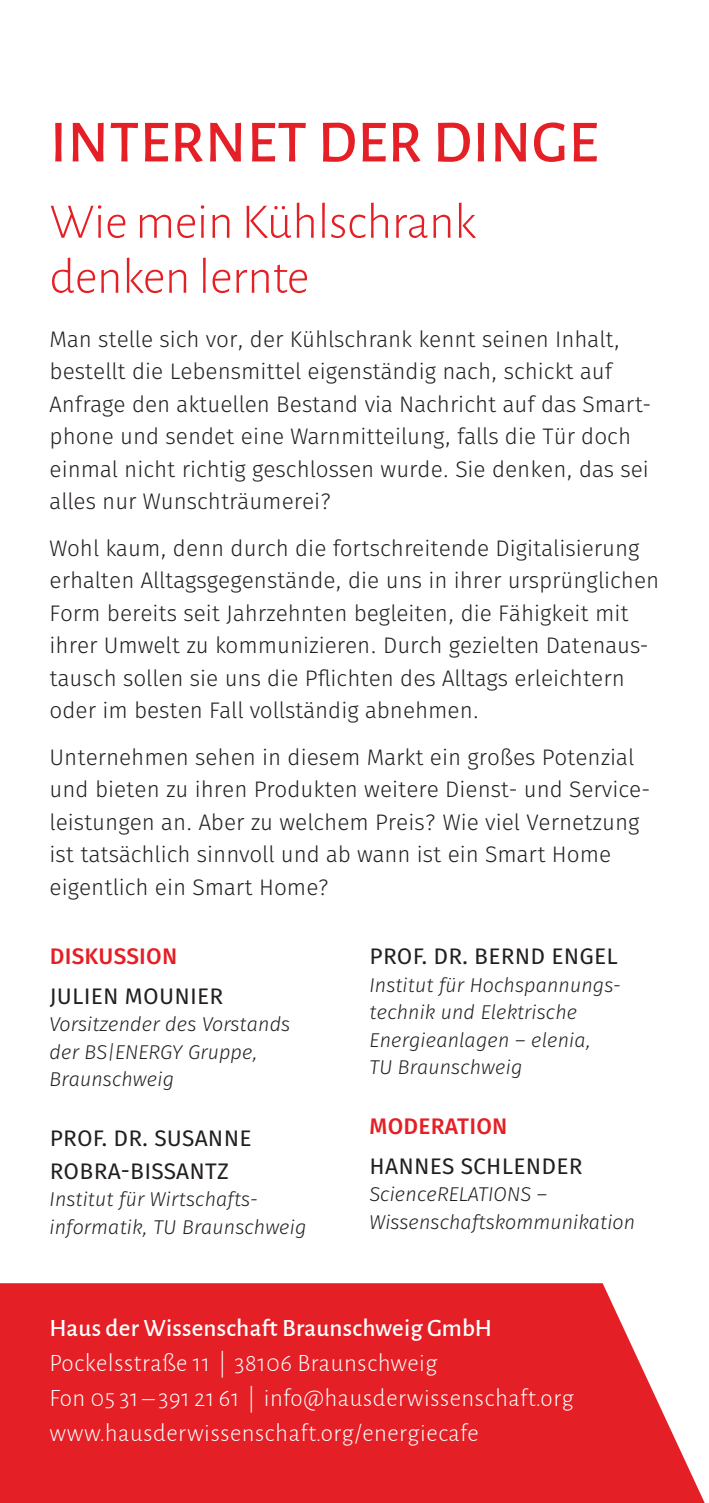
<style>
.page{position:relative;width:709px;height:1503px;background:#fff}
.page>*{position:absolute;margin:0;border:0;box-sizing:border-box;transform-origin:0 0}
.t1{font:500 60px "Alegreya Sans";letter-spacing:.01em;color:#e41f25}
.t2{font:300 50px/55px "Alegreya Sans";letter-spacing:-.005em;color:#e41f25}
.t3{font:300 25px/35px "Alegreya Sans";letter-spacing:.025em;color:#fff}
.t4{font:500 25px "Alegreya Sans";letter-spacing:.01em;color:#fff}
.t5{font:22.5px/32.5px "Fira Sans OT Light";color:#231f20}
.t6{font:22.5px/32.5px "Fira Sans OT";letter-spacing:.01em;color:#231f20}
.t7{font:22.5px "Fira Sans OT Medium";letter-spacing:.01em;color:#e41f25}
.t8{font:italic 20px/27.5px "Fira Sans OT Light";color:#231f20}
</style>
<div class="page">
<svg style="left:0;top:1283px;width:704px;height:219px;fill:#e41f25"></svg>
<h1 class="t1" style="left:50px;top:100px;width:549px">Internet der Di nge</h1>
<h2 class="t2" style="left:50px;top:193px;width:428px">Wie mein Kühlschrank denken lernte</h2>
<p class="t5" style="left:50px;top:324px;width:603px">Man stelle sich vor, der Kühlschrank kennt seinen Inhalt, bestellt die Lebensmittel eigenständig nach, schickt auf Anfrage den aktuellen Bestand via Nachricht auf das Smart&shy;phone und sendet eine Warnmitteilung, falls die Tür doch einmal nicht richtig geschlossen wurde. Sie denken, das sei alles nur Wunschträumerei?</p>
<p class="t5" style="left:50px;top:533px;width:611px">Wohl kaum, denn durch die fortschreitende Digitalisierung erhalten Alltagsgegenstände, die uns in ihrer ursprünglichen Form bereits seit Jahrzehnten begleiten, die Fähigkeit mit ihrer Umwelt zu kommunizieren. Durch gezielten Datenaus&shy;tausch sollen sie uns die Pflichten des Alltags erleichtern oder im besten Fall vollständig abnehmen.</p>
<p class="t5" style="left:50px;top:742px;width:602px">Unternehmen sehen in diesem Markt ein großes Potenzial und bieten zu ihren Produkten weitere Dienst- und Service&shy;leistungen an. Aber zu welchem Preis? Wie viel Vernetzung ist tatsächlich sinnvoll und ab wann ist ein Smart Home eigentlich ein Smart Home?</p>
<p class="t7" style="left:50px;top:940px;width:129px">DISKUSSION</p>
<p class="t6" style="left:50px;top:981px;width:175px">JULIEN MOUNIER</p>
<p class="t8" style="left:50px;top:1012px;width:242px">Vorsitzender des Vorstands der BS|ENERGY Gruppe,<br>Braunschweig</p>
<p class="t6" style="left:50px;top:1123px;width:203px">PROF. DR. SUSANNE<br>ROBRA-B ISSANTZ</p>
<p class="t8" style="left:50px;top:1187px;width:258px">Institut für Wirtschafts&shy;informatik, TU Braunschweig</p>
<p class="t6" style="left:369px;top:941px;width:250px">PROF. DR. BERND ENGEL</p>
<p class="t8" style="left:369px;top:972px;width:253px">Institut für Hochspannungs&shy;technik und Elektrische<br>Energieanlagen – elenia,<br>TU Braunschweig</p>
<p class="t7" style="left:369px;top:1110px;width:139px">MODERATION</p>
<p class="t6" style="left:369px;top:1151px;width:214px">HANNES SCH LENDER</p>
<p class="t8" style="left:369px;top:1182px;width:267px">ScienceRELATIONS –<br>Wissenschaftskommunikation</p>
<p class="t4" style="left:50px;top:1310px;width:444px">Haus der Wissenschaft Braunschweig GmbH</p>
<p class="t3" style="left:50px;top:1344px;width:525px">Pockelsstraße 11 | 38106 Braunschweig<br>Fon 05 31 – 391 21 61 | info@hausderwissenschaft.org www.hausderwissenschaft.org/energiecafe</p>
</div>
